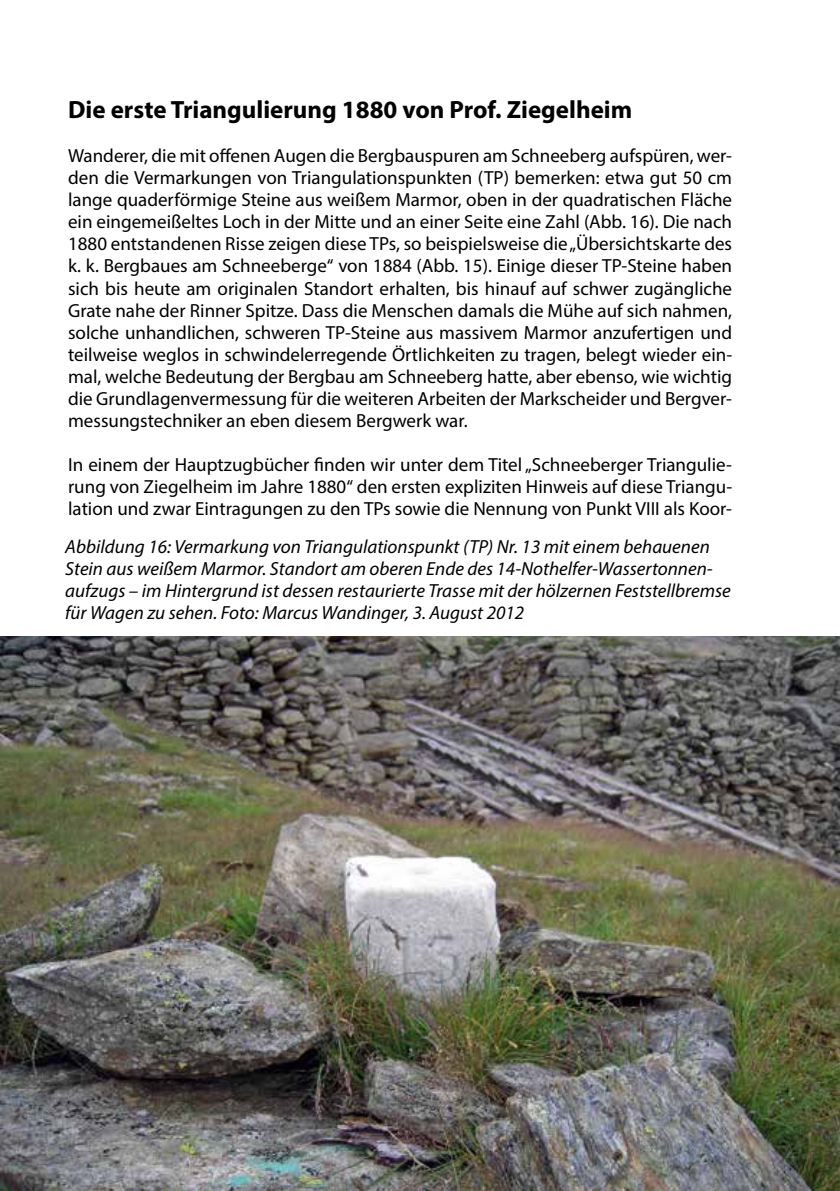
<style>
.page{position:relative;width:840px;height:1191px;background:#fff}
.page>*{position:absolute;margin:0;border:0;box-sizing:border-box;transform-origin:0 0}
.t1{font:700 25px "Myriad Pro";color:#000}
.t2{font:19px/22px "Myriad Pro";color:#000;text-align:justify}
.t3{font:italic 19px/22px "Myriad Pro";color:#000}
</style>
<div class="page">
<img style="left:0;top:636px;width:839px;height:555px">
<h1 class="t1" style="left:68px;top:94px;width:565px">Die erste Triangulierung 1880 von Prof. Ziegelheim</h1>
<p class="t2" style="left:68px;top:145px;width:665px">Wanderer, die mit offenen Augen die Bergbauspuren am Schneeberg aufspüren, wer&shy;den die Vermarkungen von Triangulationspunkten (TP) bemerken: etwa gut 50 cm lange quaderförmige Steine aus weißem Marmor, oben in der quadratischen Fläche ein eingemeißeltes Loch in der Mitte und an einer Seite eine Zahl (Abb. 16). Die nach 1880 entstandenen Risse zeigen diese TPs, so beispielsweise die „Übersichtskarte des k. k. Bergbaues am Schneeberge“ von 1884 (Abb. 15). Einige dieser TP-Steine haben sich bis heute am originalen Standort erhalten, bis hinauf auf schwer zugängliche Grate nahe der Rinner Spitze. Dass die Menschen damals die Mühe auf sich nahmen, solche unhandlichen, schweren TP-Steine aus massivem Marmor anzufertigen und teilweise weglos in schwindelerregende Örtlichkeiten zu tragen, belegt wieder ein&shy;mal, welche Bedeutung der Bergbau am Schneeberg hatte, aber ebenso, wie wichtig die Grundlagenvermessung für die weiteren Arbeiten der Markscheider und Bergver&shy;messungstechniker an eben diesem Bergwerk war.</p>
<p class="t2" style="left:68px;top:453px;width:665px">In einem der Hauptzugbücher finden wir unter dem Titel „Schneeberger Triangulie&shy;rung von Ziegelheim im Jahre 1880“ den ersten expliziten Hinweis auf diese Triangu&shy;lation und zwar Eintragungen zu den TPs sowie die Nennung von Punkt VIII als Koor-</p>
<p class="t3" style="left:65px;top:535px;width:666px">Abbildung 16: Vermarkung von Triangulationspunkt (TP) Nr. 13 mit einem behauenen Stein aus weißem Marmor. Standort am oberen Ende des 14-Nothelfer-Wassertonnen&shy;aufzugs – im Hintergrund ist dessen restaurierte Trasse mit der hölzernen Feststellbremse für Wagen zu sehen. Foto: Marcus Wandinger, 3. August 2012</p>
</div>
